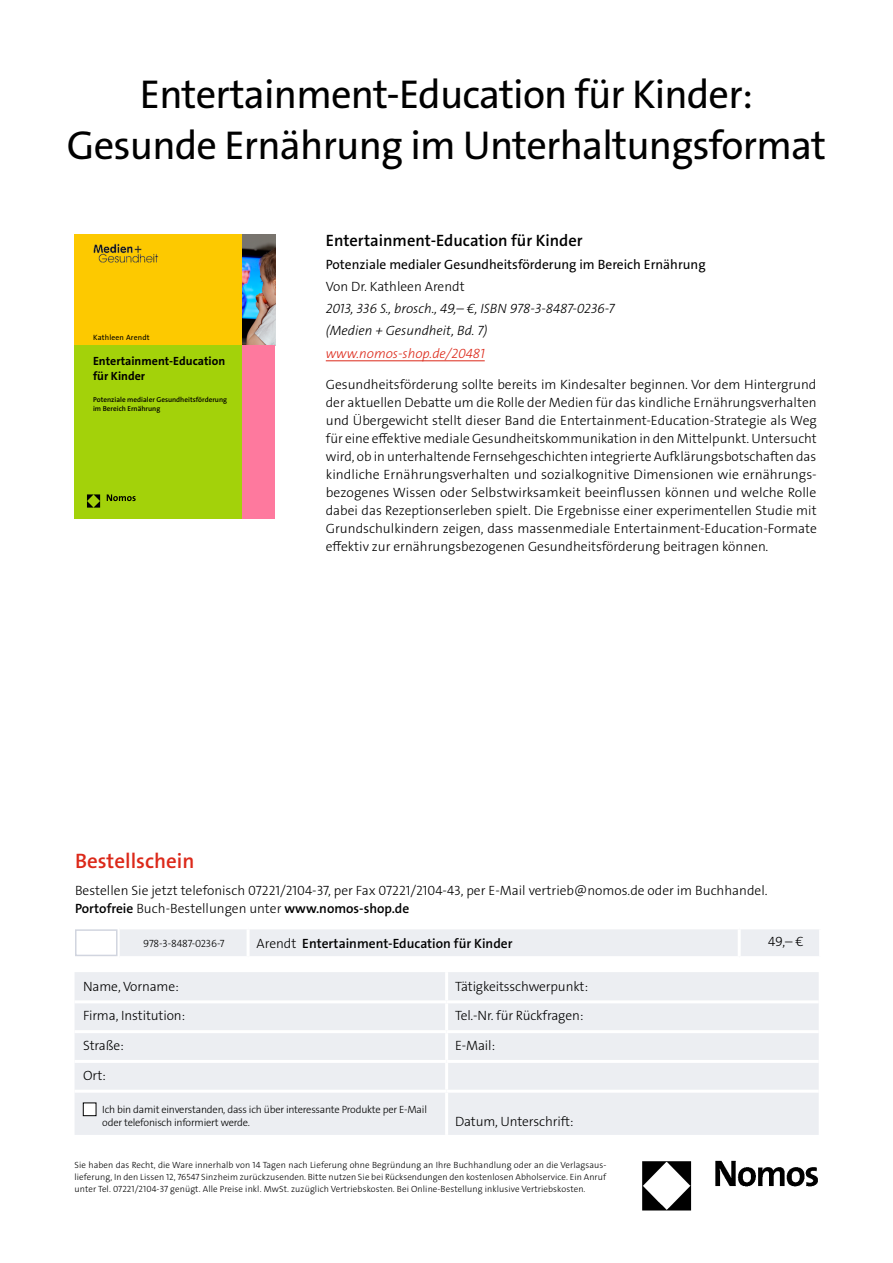
<style>
.page{position:relative;width:893px;height:1263px;background:#fff}
.page>*{position:absolute;margin:0;border:0;box-sizing:border-box;transform-origin:0 0}
._000_Headline{font:40.5px/51px "The Sans Os F";letter-spacing:-.02em;color:#000;text-align:center}
.t1{font:600 21px "The Sans Os F";color:#dc291a}
._001_Buchtitel{font:600 16.5px "The Sans Os F";color:#000}
._005_Fließtext{font:300 13.5px/18px "The Sans Os F";color:#000;text-align:justify}
._004_Biblio{font:300 13.5px "The Sans Os F";letter-spacing:-.01em;color:#000}
._004_Biblio-2{font:italic 300 13.5px "The Sans Os F";color:#000}
._002_Untertitel{font:13.5px "The Sans Os F";color:#000}
._001_Buchtitel-2{font:600 13.5px "The Sans Os F";color:#000}
.URL_Link{font:italic 300 13.5px "The Sans Os F";color:#dc291a}
._003_Autor{font:300 13.5px "The Sans Os F";color:#000}
.t2{font:700 12px/14.4px "The Sans Os F";color:#000}
._004_Biblio-3{font:300 10.5px/13.5px "The Sans Os F";letter-spacing:-.02em;color:#000}
.t3{font:300 9px/12px "The Sans Os F";letter-spacing:.01em;color:#000;text-align:justify}
.t4{font:7.65px "The Sans Os F";letter-spacing:.02em;color:#000}
.t5{font:600 7.2px/8.6px "The Sans Os F";color:#000}
.s1{font-weight:600}
.s2{font-weight:300}
</style>
<div class="page">
<hr style="left:326px;top:360px;width:159px;height:1px;background:#dc291a">
<div style="left:74px;top:234px;width:168px;height:112px;background:#fdc900"></div>
<div style="left:74px;top:346px;width:168px;height:173px;background:#a3d20a"></div>
<svg style="left:87px;top:494px;width:13px;height:14px"></svg>
<svg style="left:107px;top:494px;width:29px;height:7px"></svg>
<img style="left:93px;top:243px;width:66px;height:20px">
<img style="left:242px;top:234px;width:33px;height:112px">
<div style="left:242px;top:346px;width:33px;height:173px;background:#fe799e"></div>
<img style="left:642px;top:1160px;width:176px;height:51px">
<div style="left:75px;top:972px;width:744px;height:118px;background:#eceef2"></div>
<div style="left:75px;top:1093px;width:744px;height:42px;background:#eceef2"></div>
<hr style="left:75px;top:1000px;width:372px;height:3px;background:#fff">
<hr style="left:75px;top:1030px;width:372px;height:3px;background:#fff">
<hr style="left:75px;top:1060px;width:372px;height:3px;background:#fff">
<hr style="left:445px;top:972px;width:3px;height:28px;background:#fff">
<hr style="left:447px;top:1000px;width:372px;height:3px;background:#fff">
<hr style="left:445px;top:1003px;width:3px;height:27px;background:#fff">
<hr style="left:447px;top:1030px;width:372px;height:3px;background:#fff">
<hr style="left:445px;top:1033px;width:3px;height:27px;background:#fff">
<hr style="left:447px;top:1060px;width:372px;height:3px;background:#fff">
<hr style="left:445px;top:1063px;width:3px;height:27px;background:#fff">
<hr style="left:445px;top:1093px;width:3px;height:42px;background:#fff">
<div style="left:83px;top:1103px;width:13px;height:13px;background:#fff"></div>
<div style="left:83px;top:1103px;width:13px;height:13px;border:1px solid #000"></div>
<div style="left:120px;top:929px;width:699px;height:27px;background:#eceef2"></div>
<hr style="left:247px;top:929px;width:3px;height:27px;background:#fff">
<hr style="left:738px;top:929px;width:3px;height:27px;background:#fff">
<div style="left:75px;top:929px;width:43px;height:27px;background:#fff;border:2px solid #d1d5df"></div>
<p class="_000_Headline" style="left:67px;top:69px;width:761px">Entertainment-Education für Kinder:<br>Gesunde Ernährung im Unterhaltungsformat</p>
<p class="t4" style="left:93px;top:333px;width:58px">Kathleen Arendt</p>
<p class="t2" style="left:93px;top:354px;width:134px">Entertainment-Education für Kinder</p>
<p class="t5" style="left:93px;top:396px;width:135px">Potenziale medialer Gesundheitsförderung im Bereich Ernährung</p>
<p class="_001_Buchtitel" style="left:326px;top:230px;width:258px">Entertainment-Education für Kinder</p>
<p class="_002_Untertitel" style="left:326px;top:255px;width:381px">Potenziale medialer Gesundheitsförderung im Bereich Ernährung</p>
<p class="_003_Autor" style="left:326px;top:278px;width:140px">Von Dr. Kathleen Arendt</p>
<p class="_004_Biblio-2" style="left:326px;top:300px;width:290px">2013, 336 S., brosch., 49,– €, ISBN 978-3-8487-0236-7</p>
<p class="_004_Biblio-2" style="left:326px;top:322px;width:163px">(Medien + Gesundheit, Bd. 7)</p>
<p class="URL_Link" style="left:326px;top:345px;width:160px">www.nomos-shop.de/20481</p>
<p class="_005_Fließtext" style="left:326px;top:375px;width:493px">Gesundheitsförderung sollte bereits im Kindesalter beginnen. Vor dem Hintergrund der aktuellen Debatte um die Rolle der Medien für das kindliche Ernährungsverhalten und Übergewicht stellt dieser Band die Entertainment-Education-Strategie als Weg für eine effektive mediale Gesundheitskommunikation in den Mittelpunkt. Untersucht wird, ob in unterhaltende Fernsehgeschichten integrierte Aufklärungsbotschaften das kindliche Ernährungsverhalten und sozialkognitive Dimensionen wie ernährungs&shy;bezogenes Wissen oder Selbstwirksamkeit beeinflussen können und welche Rolle dabei das Rezeptionserleben spielt. Die Ergebnisse einer experimentellen Studie mit Grundschulkindern zeigen, dass massenmediale Entertainment-Education-Formate effektiv zur ernährungsbezogenen Gesundheitsförderung beitragen können.</p>
<p class="t1" style="left:75px;top:847px;width:121px">Bestellschein</p>
<p class="_005_Fließtext" style="left:75px;top:881px;width:694px">Bestellen Sie jetzt telefonisch 07221/2104-37, per Fax 07221/2104-43, per E-Mail vertrieb@nomos.de oder im Buchhandel.<br><span class="s1">Portofreie</span> Buch-Bestellungen unter <span class="s1">www.nomos-shop.de</span></p>
<p class="_004_Biblio-3" style="left:143px;top:936px;width:83px">978-3-8487-0236-7</p>
<p class="_001_Buchtitel-2" style="left:257px;top:934px;width:257px"><span class="s2">Arendt</span> Entertainment-Education für Kinder</p>
<p class="_004_Biblio" style="left:768px;top:933px;width:37px">49,– €</p>
<p class="_004_Biblio" style="left:83px;top:977px;width:97px">Name, Vorname:</p>
<p class="_004_Biblio" style="left:455px;top:977px;width:135px">Tätigkeitsschwerpunkt:</p>
<p class="_004_Biblio" style="left:83px;top:1007px;width:104px">Firma, Institution:</p>
<p class="_004_Biblio" style="left:455px;top:1007px;width:130px">Tel.-Nr. für Rückfragen:</p>
<p class="_004_Biblio" style="left:83px;top:1037px;width:42px">Straße:</p>
<p class="_004_Biblio" style="left:455px;top:1037px;width:42px">E-Mail:</p>
<p class="_004_Biblio" style="left:83px;top:1067px;width:24px">Ort:</p>
<p class="_004_Biblio-3" style="left:102px;top:1103px;width:326px">Ich bin damit einverstanden, dass ich über interessante Produkte per E-Mail oder telefonisch informiert werde.</p>
<p class="_004_Biblio" style="left:455px;top:1113px;width:120px">Datum, Unterschrift:</p>
<p class="t3" style="left:75px;top:1159px;width:533px">Sie haben das Recht, die Ware innerhalb von 14 Tagen nach Lieferung ohne Begründung an Ihre Buchhandlung oder an die Verlagsaus&shy;lieferung, In den Lissen 12, 76547 Sinzheim zurückzusenden. Bitte nutzen Sie bei Rücksendungen den kostenlosen Abholservice. Ein Anruf unter Tel. 07221/2104-37 genügt. Alle Preise inkl. MwSt. zuzüglich Vertriebskosten. Bei Online-Bestellung inklusive Vertriebskosten.</p>
</div>
